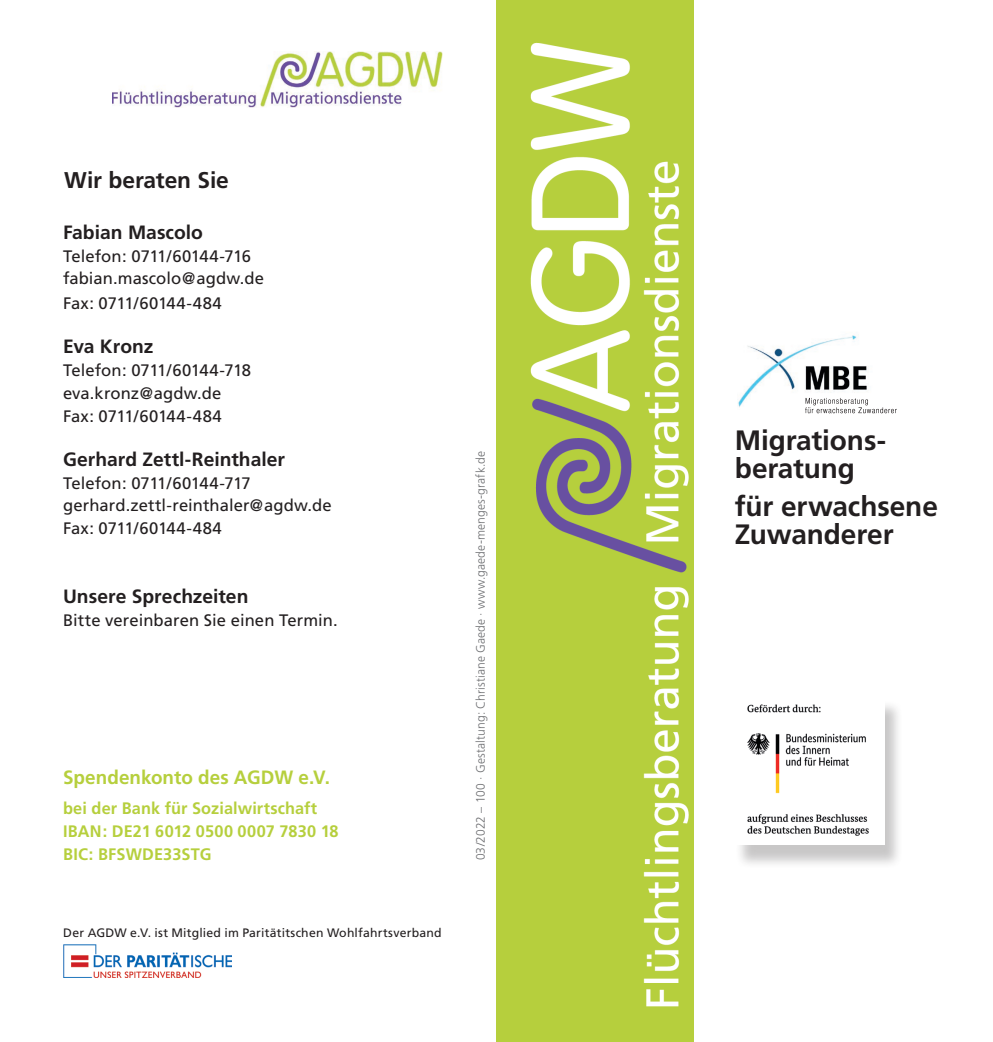
<style>
.page{position:relative;width:993px;height:1042px;background:#fff}
.page>*{position:absolute;margin:0;border:0;box-sizing:border-box;transform-origin:0 0}
.Copy_9_5_Pkt__Aufzäh{font:700 28px/28px "Frutiger";letter-spacing:-.005em;color:#231f20}
.Copy_9_5_Pkt__Aufzäh-2{font:700 22.75px "Frutiger";letter-spacing:-.005em;color:#231f20}
.Copy_9_5_Pkt__Aufzäh-3{font:700 19.25px "Frutiger";color:#231f20}
.Copy_mit_Einzug_10_l{font:700 19.25px "Frutiger";color:#b6cf3d}
.Copy_9_5_Pkt__Aufzäh-4{font:16.62px/22.8px "Frutiger";letter-spacing:.005em;color:#231f20}
.Copy_mit_Einzug_10_l-2{font:700 16.62px/22.8px "Frutiger";letter-spacing:.01em;color:#b6cf3d}
.t1{font:300 12.25px "Frutiger";letter-spacing:.01em;color:#6c6d70}
.t2{font:12.25px "Frutiger";letter-spacing:.015em;color:#231f20}
</style>
<div class="page">
<div style="left:734px;top:700px;width:169px;height:168px;background:#231f20;opacity:.25"></div>
<img style="left:734px;top:700px;width:150px;height:144px">
<img style="left:496px;top:0;width:197px;height:1042px">
<img style="left:112px;top:52px;width:330px;height:55px">
<img style="left:63px;top:945px;width:168px;height:33px">
<img style="left:738px;top:335px;width:159px;height:79px">
<svg style="left:804px;top:398px;width:92px;height:15px"></svg>
<p class="Copy_9_5_Pkt__Aufzäh-2" style="left:64px;top:166px;width:166px">Wir beraten Sie</p>
<p class="Copy_9_5_Pkt__Aufzäh-3" style="left:63px;top:221px;width:141px">Fabian Mascolo</p>
<p class="Copy_9_5_Pkt__Aufzäh-4" style="left:63px;top:245px;width:202px">Telefon: 0711/60144-716 fabian.mascolo@agdw.de</p>
<p class="Copy_9_5_Pkt__Aufzäh-4" style="left:63px;top:292px;width:160px">Fax: 0711/60144-484</p>
<p class="Copy_9_5_Pkt__Aufzäh-3" style="left:63px;top:335px;width:92px">Eva Kronz</p>
<p class="Copy_9_5_Pkt__Aufzäh-4" style="left:63px;top:359px;width:189px">Telefon: 0711/60144-718 eva.kronz@agdw.de<br>Fax: 0711/60144-484</p>
<p class="Copy_9_5_Pkt__Aufzäh-3" style="left:63px;top:448px;width:223px">Gerhard Zettl-Reinthaler</p>
<p class="Copy_9_5_Pkt__Aufzäh-4" style="left:63px;top:472px;width:270px">Telefon: 0711/60144-717 gerhard.zettl-reinthaler@agdw.de<br>Fax: 0711/60144-484</p>
<p class="Copy_9_5_Pkt__Aufzäh-3" style="left:63px;top:585px;width:187px">Unsere Sprechzeiten</p>
<p class="Copy_9_5_Pkt__Aufzäh-4" style="left:63px;top:609px;width:276px">Bitte vereinbaren Sie einen Termin.</p>
<p class="Copy_mit_Einzug_10_l" style="left:63px;top:766px;width:268px">Spendenkonto des AGDW e.V.</p>
<p class="Copy_mit_Einzug_10_l-2" style="left:63px;top:797px;width:277px">bei der Bank für Sozialwirtschaft<br>IBAN: DE21 6012 0500 0007 7830 18<br>BIC: BFSWDE33STG</p>
<p class="t2" style="left:63px;top:925px;width:380px">Der AGDW e.V. ist Mitglied im Paritätitschen Wohlfahrtsverband</p>
<p class="t1" style="left:473px;top:860px;width:411px;rotate:-90deg">03/2022 – 100 · Gestaltung: Christiane Gaede · www.gaede-menges-grafk.de</p>
<p class="Copy_9_5_Pkt__Aufzäh" style="left:734px;top:426px;width:153px">Migrations&shy;beratung</p>
<p class="Copy_9_5_Pkt__Aufzäh" style="left:734px;top:492px;width:204px">für erwachsene<br>Zuwanderer</p>
</div>
